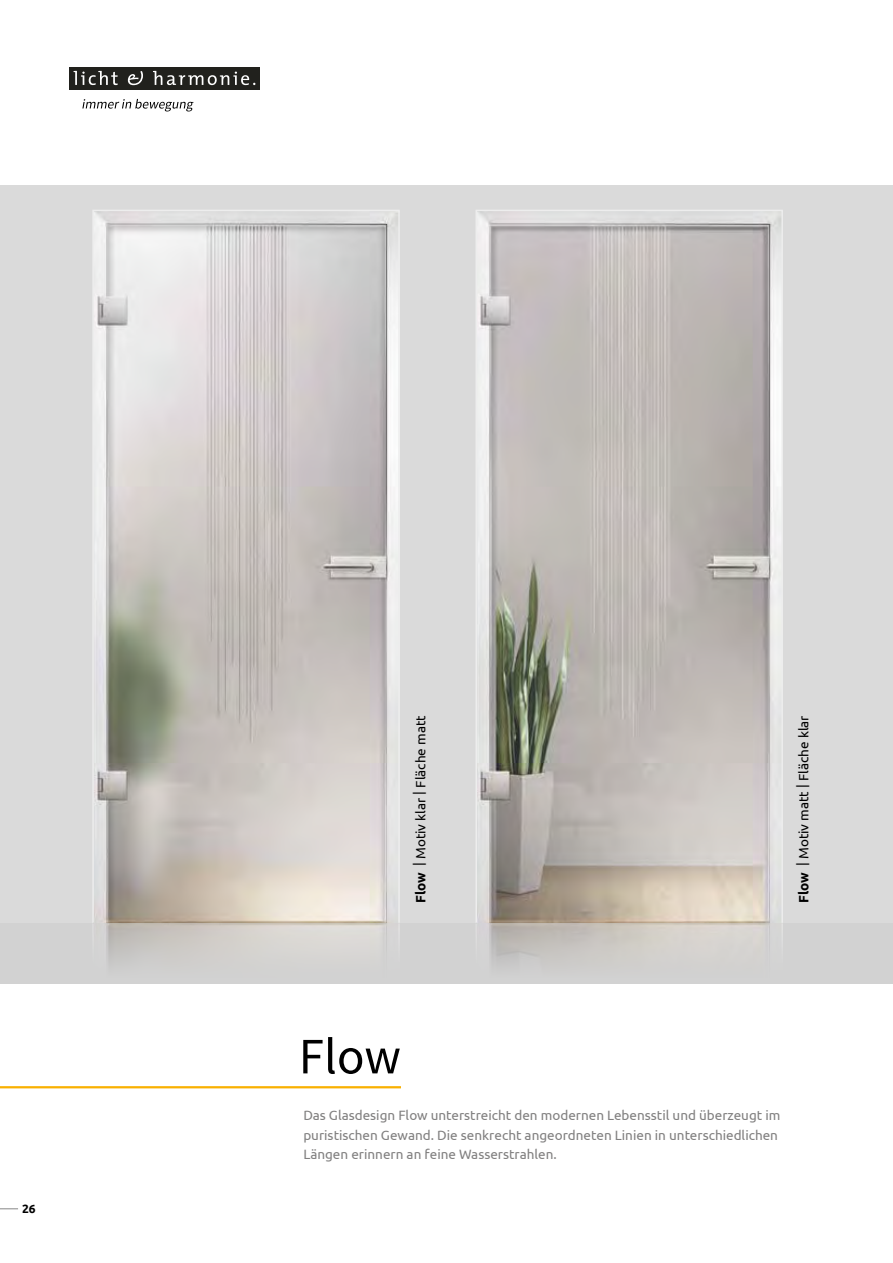
<style>
.page{position:relative;width:893px;height:1263px;background:#fff}
.page>*{position:absolute;margin:0;border:0;box-sizing:border-box;transform-origin:0 0}
.t1{font:51px "Source Sans Pro";color:#000}
.t2{font:13.5px/19.2px "Ubuntu";color:#818080}
.t3{font:13.5px "Ubuntu";color:#000}
.t4{font:700 12px "Ubuntu";color:#000}
.s1{font-weight:700}
</style>
<div class="page">
<div style="left:0;top:185px;width:893px;height:799px;background:#dadada"></div>
<div style="left:0;top:923px;width:893px;height:61px;background:#d2d2d2"></div>
<img style="left:489px;top:926px;width:281px;height:40px">
<img style="left:106px;top:926px;width:281px;height:38px">
<svg style="left:82px;top:99px;width:111px;height:12px"></svg>
<div style="left:69px;top:67px;width:191px;height:22px;background:#21211d"></div>
<svg style="left:74px;top:71px;width:44px;height:14px"></svg>
<svg style="left:128px;top:71px;width:15px;height:14px"></svg>
<svg style="left:153px;top:71px;width:102px;height:14px"></svg>
<hr style="left:0;top:1086px;width:401px;height:2px;background:#f9b000">
<img style="left:95px;top:213px;width:302px;height:707px">
<div style="left:92px;top:210px;width:308px;height:713px;border:2px solid #ededed"></div>
<img style="left:478px;top:213px;width:302px;height:707px">
<div style="left:475px;top:210px;width:308px;height:713px;border:2px solid #ededed"></div>
<svg style="left:0;top:1208px;width:18px;height:1px"></svg>
<div style="left:92px;top:923px;width:308px;height:61px;border:2px solid #ededed"></div>
<div style="left:475px;top:923px;width:308px;height:61px;border:2px solid #ededed"></div>
<p class="t4" style="left:22px;top:1201px;width:15px">26</p>
<p class="t3" style="left:412px;top:903px;width:189px;rotate:-90deg"><span class="s1">Flow</span> | Motiv klar | Fläche matt</p>
<p class="t3" style="left:796px;top:903px;width:189px;rotate:-90deg"><span class="s1">Flow</span> | Motiv matt | Fläche klar</p>
<h1 class="t1" style="left:299px;top:1024px;width:104px">Flow</h1>
<p class="t2" style="left:303px;top:1105px;width:479px">Das Glasdesign Flow unterstreicht den modernen Lebensstil und überzeugt im puristischen Gewand. Die senkrecht angeordneten Linien in unterschiedlichen<br>Längen erinnern an feine Wasserstrahlen.</p>
</div>
